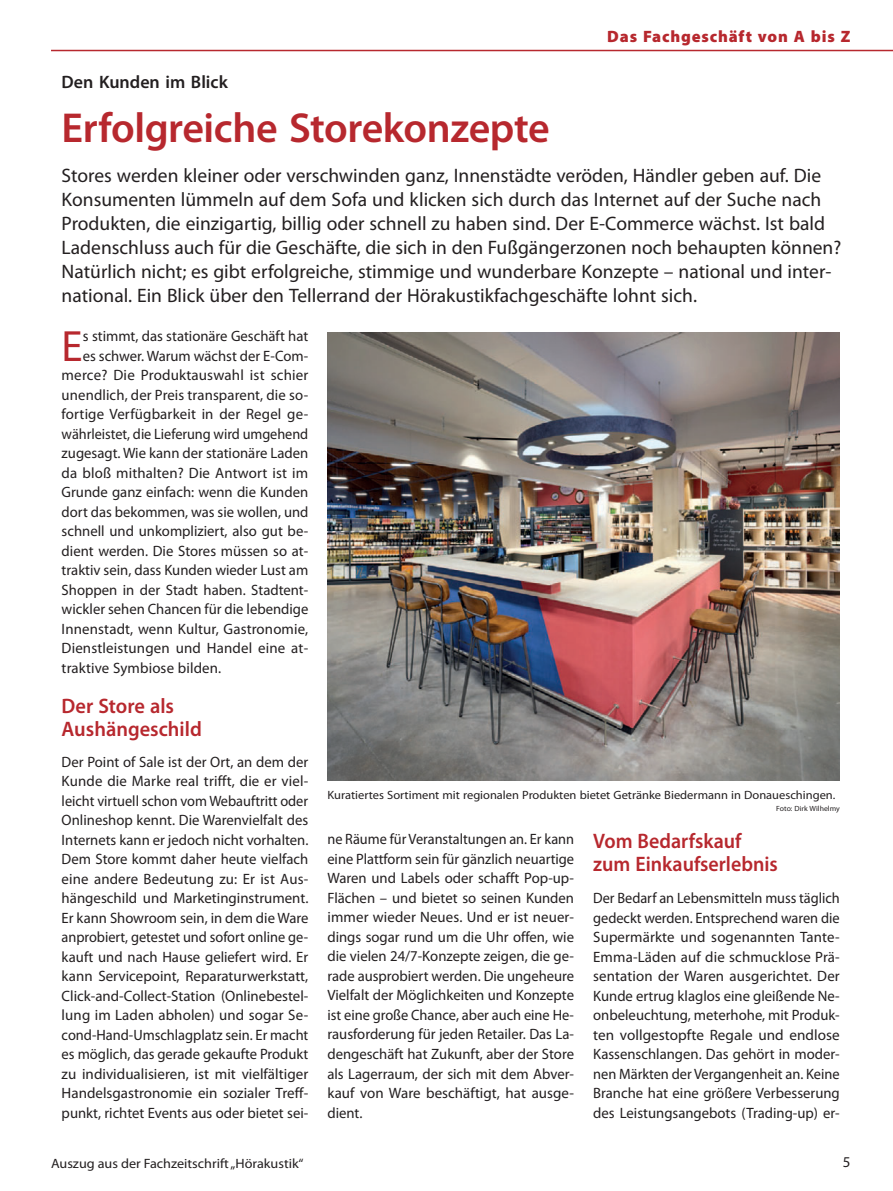
<style>
.page{position:relative;width:893px;height:1191px;background:#fff}
.page>*{position:absolute;margin:0;border:0;box-sizing:border-box;transform-origin:0 0}
.C__Text_3spaltig_Blo{font:43.95px "Myriad Pro";color:#b7282e}
.B__Headline_Myriad_2{font:600 42px "Myriad Pro";letter-spacing:-.01em;color:#b7282e}
.D__Zwischentitel_2-z{font:600 21px/23.2px "Myriad Pro";color:#b7282e;scale:.95 1}
.D__Zwischentitel_2-z-2{font:600 21px/23.2px "Myriad Pro";color:#b7282e}
.B__Einleitung_Myriad{font:19.5px/24px "Myriad Pro";color:#231f20}
.B__Dachzeile___Autor{font:600 18px "Myriad Pro";color:#231f20}
.Rubrik_11pt{font:900 16.5px "Myriad Pro";letter-spacing:.05em;color:#b7282e}
.C__Text_3spaltig_Blo-2{font:15px/19.5px "Myriad Pro";color:#231f20;text-align:justify}
.C__Text_3spaltig_Blo-3{font:15px/19.5px "Myriad Pro";color:#231f20;text-align:justify;scale:.95 1}
.t1{font:13.5px "Myriad Pro";color:#231f20;scale:1.05 1}
.E__Bildlegende{font:12px "Myriad Pro";color:#231f20;scale:1.04 1}
.E__Bildlegende-2{font:7.5px "Myriad Pro";color:#231f20;scale:1.04 1}
</style>
<div class="page">
<hr style="left:51px;top:50px;width:842px;height:1px;background:#b7282e">
<img style="left:327px;top:333px;width:513px;height:448px">
<p class="Rubrik_11pt" style="left:607px;top:26px;width:245px">Das Fachgeschäft von A bis Z</p>
<p class="B__Dachzeile___Autor" style="left:62px;top:70px;width:168px">Den Kunden im Blick</p>
<p class="B__Headline_Myriad_2" style="left:62px;top:101px;width:490px">Erfolgreiche Storekonzepte</p>
<p class="B__Einleitung_Myriad" style="left:62px;top:163px;width:781px">Stores werden kleiner oder verschwinden ganz, Innenstädte veröden, Händler geben auf. Die Konsumenten lümmeln auf dem Sofa und klicken sich durch das Internet auf der Suche nach Produkten, die einzigartig, billig oder schnell zu haben sind. Der E-Commerce wächst. Ist bald Ladenschluss auch für die Geschäfte, die sich in den Fußgängerzonen noch behaupten können?<br>Natürlich nicht; es gibt erfolgreiche, stimmige und wunderbare Konzepte – national und inter&shy;national. Ein Blick über den Tellerrand der Hörakustikfachgeschäfte lohnt sich.</p>
<p class="C__Text_3spaltig_Blo" style="left:62px;top:319px;width:23px">E</p>
<p class="C__Text_3spaltig_Blo-2" style="left:83px;top:326px;width:227px">s stimmt, das stationäre Geschäft hat</p>
<p class="C__Text_3spaltig_Blo-2" style="left:83px;top:346px;width:227px">es schwer. Warum wächst der E-Com-</p>
<p class="C__Text_3spaltig_Blo-2" style="left:62px;top:365px;width:248px">merce? Die Produktauswahl ist schier</p>
<p class="C__Text_3spaltig_Blo-2" style="left:62px;top:385px;width:248px">unendlich, der Preis transparent, die so-</p>
<p class="C__Text_3spaltig_Blo-2" style="left:62px;top:404px;width:248px">fortige Verfügbarkeit in der Regel ge-</p>
<p class="C__Text_3spaltig_Blo-3" style="left:62px;top:424px;width:261px">währleistet, die Lieferung wird umgehend</p>
<p class="C__Text_3spaltig_Blo-2" style="left:62px;top:443px;width:248px">zugesagt. Wie kann der stationäre Laden</p>
<p class="C__Text_3spaltig_Blo-2" style="left:62px;top:463px;width:248px">da bloß mithalten? Die Antwort ist im</p>
<p class="C__Text_3spaltig_Blo-2" style="left:62px;top:482px;width:248px">Grunde ganz einfach: wenn die Kunden</p>
<p class="C__Text_3spaltig_Blo-2" style="left:62px;top:502px;width:248px">dort das bekommen, was sie wollen, und</p>
<p class="C__Text_3spaltig_Blo-2" style="left:62px;top:521px;width:248px">schnell und unkompliziert, also gut be-</p>
<p class="C__Text_3spaltig_Blo-2" style="left:62px;top:541px;width:248px">dient werden. Die Stores müssen so at-</p>
<p class="C__Text_3spaltig_Blo-2" style="left:62px;top:560px;width:248px">traktiv sein, dass Kunden wieder Lust am</p>
<p class="C__Text_3spaltig_Blo-2" style="left:62px;top:580px;width:248px">Shoppen in der Stadt haben. Stadtent-</p>
<p class="C__Text_3spaltig_Blo-2" style="left:62px;top:599px;width:248px">wickler sehen Chancen für die lebendige</p>
<p class="C__Text_3spaltig_Blo-2" style="left:62px;top:619px;width:248px">Innenstadt, wenn Kultur, Gastronomie,</p>
<p class="C__Text_3spaltig_Blo-2" style="left:62px;top:638px;width:247px">Dienstleistungen und Handel eine at-</p>
<p class="C__Text_3spaltig_Blo-2" style="left:62px;top:658px;width:161px">traktive Symbiose bilden.</p>
<p class="D__Zwischentitel_2-z-2" style="left:62px;top:694px;width:142px">Der Store als<br>Aushängeschild</p>
<p class="C__Text_3spaltig_Blo-2" style="left:62px;top:751px;width:248px">Der Point of Sale ist der Ort, an dem der Kunde die Marke real trifft, die er viel&shy;leicht virtuell schon vom Webauftritt oder Onlineshop kennt. Die Warenvielfalt des Internets kann er jedoch nicht vorhalten.<br>Dem Store kommt daher heute vielfach eine andere Bedeutung zu: Er ist Aus&shy;hängeschild und Marketinginstrument.<br>Er kann Showroom sein, in dem die Ware anprobiert, getestet und sofort online ge&shy;kauft und nach Hause geliefert wird. Er kann Servicepoint, Reparaturwerkstatt, Click-and-Collect-Station (Onlinebestel&shy;lung im Laden abholen) und sogar Se&shy;cond-Hand-Umschlagplatz sein. Er macht es möglich, das gerade gekaufte Produkt zu individualisieren, ist mit vielfältiger Handelsgastronomie ein sozialer Treff&shy;punkt, richtet Events aus oder bietet sei-</p>
<p class="E__Bildlegende" style="left:327px;top:788px;width:490px">Kuratiertes Sortiment mit regionalen Produkten bietet Getränke Biedermann in Donaueschingen.</p>
<p class="E__Bildlegende-2" style="left:776px;top:804px;width:63px">Foto: Dirk Wilhelmy</p>
<p class="C__Text_3spaltig_Blo-3" style="left:327px;top:829px;width:261px">ne Räume für Veranstaltungen an. Er kann eine Plattform sein für gänzlich neuartige Waren und Labels oder schafft Pop-up-Flächen – und bietet so seinen Kunden immer wieder Neues. Und er ist neuer&shy;dings sogar rund um die Uhr offen, wie die vielen 24/7-Konzepte zeigen, die ge&shy;rade ausprobiert werden. Die ungeheure Vielfalt der Möglichkeiten und Konzepte ist eine große Chance, aber auch eine He&shy;rausforderung für jeden Retailer. Das La&shy;dengeschäft hat Zukunft, aber der Store als Lagerraum, der sich mit dem Abver&shy;kauf von Ware beschäftigt, hat ausge&shy;dient.</p>
<p class="D__Zwischentitel_2-z" style="left:593px;top:828px;width:196px">Vom Bedarfskauf zum Einkaufserlebnis</p>
<p class="C__Text_3spaltig_Blo-3" style="left:593px;top:888px;width:261px">Der Bedarf an Lebensmitteln muss täglich gedeckt werden. Entsprechend waren die Supermärkte und sogenannten Tante-Emma-Läden auf die schmucklose Prä&shy;sentation der Waren ausgerichtet. Der Kunde ertrug klaglos eine gleißende Ne&shy;onbeleuchtung, meterhohe, mit Produk&shy;ten vollgestopfte Regale und endlose Kassenschlangen. Das gehört in moder&shy;nen Märkten der Vergangenheit an. Keine Branche hat eine größere Verbesserung des Leistungsangebots (Trading-up) er-</p>
<p class="t1" style="left:51px;top:1154px;width:242px">Auszug aus der Fachzeitschrift „Hörakustik“</p>
<p class="C__Text_3spaltig_Blo-2" style="left:843px;top:1152px;width:9px">5</p>
</div>
